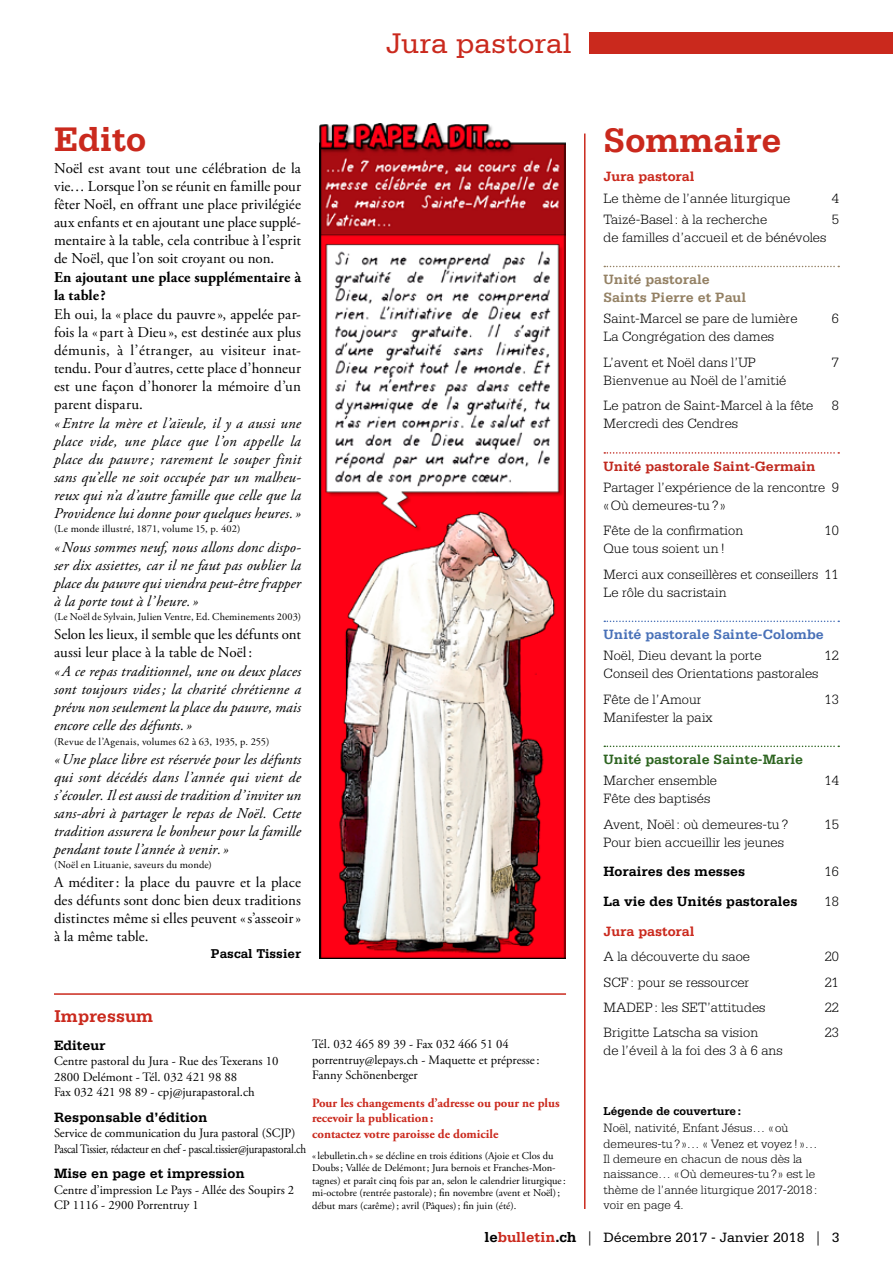
<style>
.page{position:relative;width:893px;height:1263px;background:#fff}
.page>*{position:absolute;margin:0;border:0;box-sizing:border-box;transform-origin:0 0}
.t1{font:700 36px "Serifa";color:#ca291d}
.t2{font:30px "Serifa";color:#ca291d}
.t3{font:700 18px "Serifa";color:#ca291d}
.t4{font:italic 15px/18px "Adobe Garamond Pro";letter-spacing:.005em;color:#000;text-align:justify}
.t5{font:15px/18px "Adobe Garamond Pro";color:#000;text-align:justify}
.t6{font:700 15px/18px "Adobe Garamond Pro";letter-spacing:.005em;color:#000}
.t7{font:300 14.25px/25.3px "Serifa";color:#000}
.t8{font:700 14.25px "Serifa";color:#000}
.t9{font:14.25px "Serifa";color:#000}
.t10{font:700 14.25px/18px "Serifa";color:#948164}
.t11{font:700 14.25px "Serifa";color:#4971b8}
.t12{font:700 14.25px "Serifa";color:#c0281e}
.t13{font:700 14.25px "Serifa";color:#2d6420}
.t14{font:700 14.25px "Serifa";color:#ca291d}
.t15{font:700 13.5px "Serifa";color:#000}
.t16{font:12.75px/15.3px "Adobe Garamond Pro";color:#000}
.t17{font:300 12.75px/15.3px "Serifa";color:#000}
.t18{font:12.75px/15.5px "Adobe Garamond Pro";letter-spacing:-.02em;color:#000}
.t19{font:700 12.75px/15.3px "Adobe Garamond Pro";color:#ca291d}
.t20{font:700 12px "Serifa";color:#000}
.t21{font:10.5px/12.6px "Adobe Garamond Pro";color:#000}
.s1{font-weight:700;font-size:15px}
.s2{font-weight:700;font-size:15px;color:#ca291d}
.s3{font-family:"Adobe Garamond Pro"}
</style>
<div class="page">
<hr style="left:584px;top:134px;width:1px;height:1075px;background:#ca291d">
<svg style="left:604px;top:266px;width:235px;height:1px"></svg>
<svg style="left:604px;top:452px;width:235px;height:2px"></svg>
<svg style="left:604px;top:620px;width:235px;height:2px"></svg>
<svg style="left:604px;top:745px;width:235px;height:2px"></svg>
<hr style="left:54px;top:993px;width:512px;height:2px;background:#ca291d">
<img style="left:319px;top:123px;width:247px;height:835px">
<div style="left:589px;top:33px;width:304px;height:21px;background:#ca291d"></div>
<h1 class="t1" style="left:54px;top:118px;width:94px">Edito</h1>
<p class="t5" style="left:54px;top:160px;width:248px">Noël est avant tout une célébration de la vie… Lorsque l’on se réunit en famille pour fêter Noël, en offrant une place privilégiée aux enfants et en ajoutant une place supplé&shy;mentaire à la table, cela contribue à l’esprit de Noël, que l’on soit croyant ou non.</p>
<p class="t6" style="left:54px;top:268px;width:248px">En ajoutant une place supplémentaire à la table ?</p>
<p class="t5" style="left:54px;top:306px;width:249px">Eh oui, la «place du pauvre», appelée par&shy;fois la «part à Dieu», est destinée aux plus démunis, à l’étranger, au visiteur inat&shy;tendu. Pour d’autres, cette place d’honneur est une façon d’honorer la mémoire d’un parent disparu.</p>
<p class="t4" style="left:54px;top:415px;width:249px">«Entre la mère et l’aïeule, il y a aussi une place vide, une place que l’on appelle la place du pauvre; rarement le souper finit sans qu’elle ne soit occupée par un malheu&shy;reux qui n’a d’autre famille que celle que la Providence lui donne pour quelques heures. »</p>
<p class="t21" style="left:54px;top:523px;width:188px">(Le monde illustré, 1871, volume 15, p. 402)</p>
<p class="t4" style="left:54px;top:538px;width:249px">«Nous sommes neuf, nous allons donc dispo&shy;ser dix assiettes, car il ne faut pas oublier la place du pauvre qui viendra peut-être frapper à la porte tout à l’heure. »</p>
<p class="t21" style="left:54px;top:611px;width:248px">(Le Noël de Sylvain, Julien Ventre, Ed. Cheminements 2003)</p>
<p class="t5" style="left:54px;top:626px;width:248px">Selon les lieux, il semble que les défunts ont aussi leur place à la table de Noël:</p>
<p class="t4" style="left:54px;top:663px;width:249px">«A ce repas traditionnel, une ou deux places sont toujours vides ; la charité chrétienne a prévu non seulement la place du pauvre, mais encore celle des défunts. »</p>
<p class="t21" style="left:54px;top:735px;width:217px">(Revue de l’Agenais, volumes 62 à 63, 1935, p. 255)</p>
<p class="t4" style="left:54px;top:750px;width:249px">«Une place libre est réservée pour les défunts qui sont décédés dans l’année qui vient de s’écouler. Il est aussi de tradition d’inviter un sans-abri à partager le repas de Noël. Cette tradition assurera le bonheur pour la famille pendant toute l’année à venir. »</p>
<p class="t21" style="left:54px;top:859px;width:159px">(Noël en Lituanie, saveurs du monde)</p>
<p class="t5" style="left:54px;top:874px;width:249px">A méditer: la place du pauvre et la place des défunts sont donc bien deux traditions distinctes même si elles peuvent «s’asseoir» à la même table.</p>
<p class="t15" style="left:211px;top:946px;width:92px">Pascal Tissier</p>
<p class="t3" style="left:54px;top:1006px;width:100px">Impressum</p>
<h2 class="t2" style="left:386px;top:27px;width:187px">Jura pastoral</h2>
<p class="t16" style="left:312px;top:1037px;width:229px">Tél. 032 465 89 39 - Fax 032 466 51 04 porrentruy@lepays.ch - Maquette et prépresse:<br>Fanny Schönenberger</p>
<p class="t19" style="left:312px;top:1095px;width:249px">Pour les changements d’adresse ou pour ne plus recevoir la publication:<br>contactez votre paroisse de domicile</p>
<p class="t21" style="left:312px;top:1149px;width:255px">«lebulletin.ch» se décline en trois éditions (Ajoie et Clos du Doubs; Vallée de Delémont; Jura bernois et Franches-Mon&shy;tagnes) et paraît cinq fois par an, selon le calendrier liturgique: mi-octobre (rentrée pastorale); fin novembre (avent et Noël); début mars (carême); avril (Pâques); fin juin (été).</p>
<p class="t8" style="left:54px;top:1037px;width:53px">Editeur</p>
<p class="t16" style="left:54px;top:1054px;width:226px">Centre pastoral du Jura - Rue des Texerans 10<br>2800 Delémont - Tél. 032 421 98 88<br>Fax 032 421 98 89 - cpj@jurapastoral.ch</p>
<p class="t8" style="left:54px;top:1109px;width:155px">Responsable d’édition</p>
<p class="t18" style="left:54px;top:1126px;width:254px">Service de communication du Jura pastoral (SCJP)<br>Pascal Tissier, rédacteur en chef - pascal.tissier@jurapastoral.ch</p>
<p class="t8" style="left:54px;top:1165px;width:192px">Mise en page et impression</p>
<p class="t16" style="left:54px;top:1182px;width:242px">Centre d’impression Le Pays - Allée des Soupirs 2<br>CP 1116 - 2900 Porrentruy 1</p>
<h1 class="t1" style="left:603px;top:119px;width:180px">Sommaire</h1>
<p class="t14" style="left:603px;top:168px;width:93px">Jura pastoral</p>
<p class="t7" style="left:603px;top:185px;width:188px">Le thème de l’année liturgique</p>
<p class="t7" style="left:832px;top:185px;width:9px">4</p>
<p class="t7" style="left:603px;top:206px;width:165px">Taizé-Basel: à la recherche</p>
<p class="t7" style="left:832px;top:206px;width:9px">5</p>
<p class="t7" style="left:603px;top:224px;width:224px">de familles d’accueil et de bénévoles</p>
<p class="t10" style="left:603px;top:270px;width:144px">Unité pastorale<br>Saints Pierre et Paul</p>
<p class="t7" style="left:603px;top:306px;width:195px">Saint-Marcel se pare de lumière</p>
<p class="t7" style="left:832px;top:306px;width:9px">6</p>
<p class="t7" style="left:603px;top:324px;width:172px">La Congrégation des dames<br>L’avent et Noël dans l’UP</p>
<p class="t7" style="left:832px;top:349px;width:9px">7</p>
<p class="t7" style="left:603px;top:367px;width:211px">Bienvenue au Noël de l’amitié<br>Le patron de Saint-Marcel à la fête</p>
<p class="t7" style="left:832px;top:393px;width:9px">8</p>
<p class="t7" style="left:603px;top:411px;width:136px">Mercredi des Cendres</p>
<p class="t12" style="left:603px;top:458px;width:214px">Unité pastorale Saint-Germain</p>
<p class="t7" style="left:603px;top:478px;width:237px;line-height:18px">Partager l’expérience de la rencontre 9 «Où demeures-tu? »</p>
<p class="t7" style="left:603px;top:518px;width:141px">Fête de la confirmation</p>
<p class="t7" style="left:825px;top:518px;width:16px">10</p>
<p class="t7" style="left:603px;top:536px;width:237px">Que tous soient un!<br>Merci aux conseillères et conseillers 11</p>
<p class="t7" style="left:603px;top:579px;width:125px">Le rôle du sacristain</p>
<p class="t11" style="left:603px;top:626px;width:222px">Unité pastorale Sainte-Colombe</p>
<p class="t7" style="left:603px;top:643px;width:159px">Noël, Dieu devant la porte</p>
<p class="t7" style="left:825px;top:643px;width:16px">12</p>
<p class="t7" style="left:603px;top:661px;width:216px">Conseil des Orientations pastorales<br>Fête de l’Amour</p>
<p class="t7" style="left:825px;top:686px;width:16px">13</p>
<p class="t7" style="left:603px;top:704px;width:111px">Manifester la paix</p>
<p class="t13" style="left:603px;top:751px;width:201px">Unité pastorale Sainte-Marie</p>
<p class="t7" style="left:603px;top:768px;width:115px">Marcher ensemble</p>
<p class="t7" style="left:825px;top:768px;width:16px">14</p>
<p class="t7" style="left:603px;top:786px;width:186px">Fête des baptisés<br>Avent, Noël: où demeures-tu?</p>
<p class="t7" style="left:825px;top:811px;width:16px">15</p>
<p class="t7" style="left:603px;top:829px;width:182px">Pour bien accueillir les jeunes</p>
<p class="t8" style="left:603px;top:863px;width:143px">Horaires des messes</p>
<p class="t7" style="left:825px;top:859px;width:16px">16</p>
<p class="t8" style="left:603px;top:893px;width:196px">La vie des Unités pastorales</p>
<p class="t7" style="left:825px;top:888px;width:16px">18</p>
<p class="t14" style="left:603px;top:923px;width:93px">Jura pastoral</p>
<p class="t7" style="left:603px;top:944px;width:148px">A la découverte du saoe</p>
<p class="t7" style="left:825px;top:944px;width:16px">20</p>
<p class="t7" style="left:603px;top:969px;width:147px">SCF: pour se ressourcer</p>
<p class="t7" style="left:825px;top:969px;width:16px">21</p>
<p class="t7" style="left:603px;top:994px;width:164px">MADEP: les SET’attitudes</p>
<p class="t7" style="left:825px;top:994px;width:16px">22</p>
<p class="t7" style="left:603px;top:1020px;width:156px">Brigitte Latscha sa vision</p>
<p class="t7" style="left:825px;top:1020px;width:16px">23</p>
<p class="t7" style="left:603px;top:1038px;width:181px">de l’éveil à la foi des 3 à 6 ans</p>
<p class="t20" style="left:603px;top:1104px;width:139px">Légende de couverture:</p>
<p class="t17" style="left:603px;top:1120px;width:215px">Noël, nativité, Enfant Jésus… «où demeures-tu? »… « Venez et voyez !»…<br>Il demeure en chacun de nous dès la naissance… «Où demeures-tu? » est le thème de l’année liturgique 2017-2018 : voir en page 4.</p>
<p class="t9" style="left:485px;top:1230px;width:357px"><span class="s1">le</span><span class="s2">bulletin</span><span class="s1">.ch</span> <span class="s3">|</span> Décembre 2017 - Janvier 2018 <span class="s3">|</span> 3</p>
</div>
